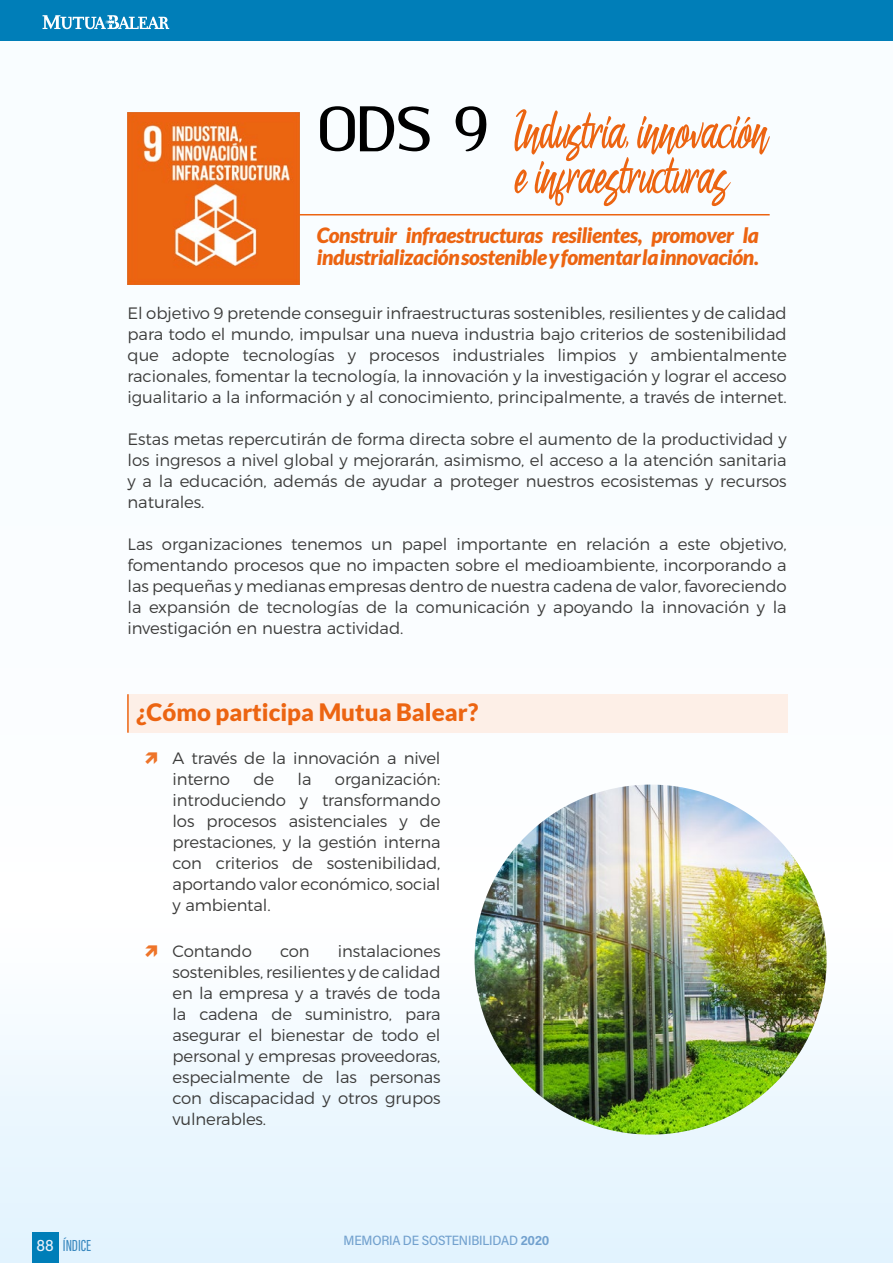
<style>
.page{position:relative;width:893px;height:1263px;background:#fff}
.page>*{position:absolute;margin:0;border:0;box-sizing:border-box;transform-origin:0 0}
.Bloques{font:60px/45px "Brandon";color:#ec6411}
.Bloques-2{font:60px "Amerika Sans";color:#000}
.Subapartados_B2{font:900 24px "Lato";color:#ec6411}
.Texto_principios{font:italic 900 21px/22.5px "Lato";letter-spacing:-.02em;color:#ec6411}
.Texto_base{font:300 16.5px/21px "Montserrat";letter-spacing:-.01em;color:#3c3c3b;text-align:justify}
.t1{font:16.5px "Acumin Variable Concept";letter-spacing:-.005em;color:#3a89c0}
.t2{font:13.5px "Acumin Variable Concept";letter-spacing:-.015em;color:#72a1ce}
.s1{color:#edf1f9}
</style>
<div class="page">
<div style="left:0;top:0;width:893px;height:1263px;background:linear-gradient(to bottom,#feffff,#f0f9fe)"></div>
<div style="left:0;top:0;width:893px;height:41px;background:#007eb8"></div>
<svg style="left:43px;top:15px;width:126px;height:14px"></svg>
<div style="left:32px;top:1232px;width:26px;height:31px;background:#007eb8"></div>
<img style="left:127px;top:112px;width:173px;height:172px">
<hr style="left:294px;top:214px;width:476px;height:1px;background:#ec6411">
<div style="left:128px;top:694px;width:659px;height:39px;background:#fdefe7"></div>
<hr style="left:127px;top:694px;width:2px;height:39px;background:#ec6411">
<img style="left:475px;top:784px;width:352px;height:350px">
<svg style="left:145px;top:751px;width:12px;height:12px"></svg>
<svg style="left:145px;top:945px;width:12px;height:12px"></svg>
<p class="Bloques-2" style="left:317px;top:91px;width:173px">ODS 9</p>
<p class="Bloques" style="left:514px;top:109px;width:255px">Industria, innovación e infraestructuras</p>
<p class="Texto_principios" style="left:317px;top:224px;width:444px">Construir infraestructuras resilientes, promover la industrialización sostenible y fomentar la innovación.</p>
<p class="Texto_base" style="left:128px;top:301px;width:661px">El objetivo 9 pretende conseguir infraestructuras sostenibles, resilientes y de calidad para todo el mundo, impulsar una nueva industria bajo criterios de sostenibilidad que adopte tecnologías y procesos industriales limpios y ambientalmente racionales, fomentar la tecnología, la innovación y la investigación y lograr el acceso igualitario a la información y al conocimiento, principalmente, a través de internet.</p>
<p class="Texto_base" style="left:128px;top:427px;width:661px">Estas metas repercutirán de forma directa sobre el aumento de la productividad y los ingresos a nivel global y mejorarán, asimismo, el acceso a la atención sanitaria y a la educación, además de ayudar a proteger nuestros ecosistemas y recursos naturales.</p>
<p class="Texto_base" style="left:128px;top:532px;width:661px">Las organizaciones tenemos un papel importante en relación a este objetivo, fomentando procesos que no impacten sobre el medioambiente, incorporando a las pequeñas y medianas empresas dentro de nuestra cadena de valor, favoreciendo la expansión de tecnologías de la comunicación y apoyando la innovación y la investigación en nuestra actividad.</p>
<p class="Subapartados_B2" style="left:136px;top:698px;width:344px">¿Cómo participa Mutua Balear?</p>
<p class="Texto_base" style="left:173px;top:746px;width:269px">A través de la innovación a nivel interno</p>
<p class="Texto_base" style="left:173px;top:767px;width:269px;text-indent:162px">organización: introduciendo y transformando los procesos asistenciales y de prestaciones, y la gestión interna con criterios de sostenibilidad, aportando valor económico, social y ambiental.</p>
<p class="Texto_base" style="left:173px;top:939px;width:81px">Contando</p>
<p class="Texto_base" style="left:280px;top:939px;width:31px">con</p>
<p class="Texto_base" style="left:253px;top:767px;width:22px">de</p>
<p class="Texto_base" style="left:298px;top:767px;width:15px">la</p>
<p class="Texto_base" style="left:173px;top:939px;width:269px;text-indent:165px">instalaciones sostenibles, resilientes y de calidad en la empresa y a través de toda la cadena de suministro, para asegurar el bienestar de todo el personal y empresas proveedoras, especialmente de las personas con discapacidad y otros grupos vulnerables.</p>
<p class="t1" style="left:37px;top:1234px;width:56px"><span class="s1">88</span> ÍNDICE</p>
<p class="t2" style="left:344px;top:1231px;width:207px">MEMORIA DE SOSTENIBILIDAD 2020</p>
</div>
